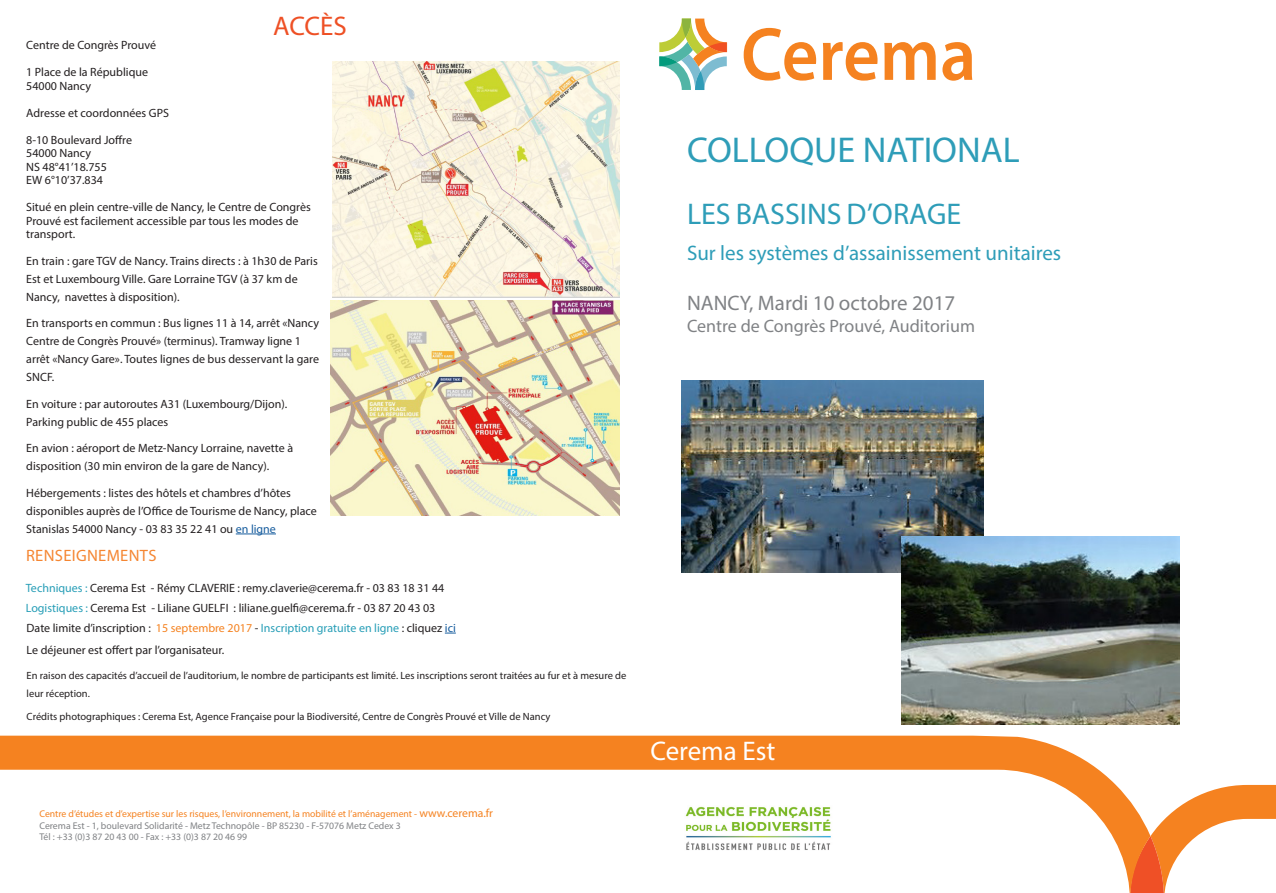
<style>
.page{position:relative;width:1276px;height:893px;background:#fff}
.page>*{position:absolute;margin:0;border:0;box-sizing:border-box;transform-origin:0 0}
.t1{font:36px "Myriad Pro";color:#2e9db8}
.t2{font:30px "Myriad Pro";color:#2e9db8}
.t3{font:27px "Myriad Pro";color:#fff}
.t4{font:27px "Myriad Pro";letter-spacing:-.005em;color:#ee5025}
.t5{font:21px "Myriad Pro";color:#2e9db8}
.t6{font:21px "Myriad Pro";color:#808285}
.t7{font:18px "Myriad Pro";color:#808285}
.Grand_titre{font:16.5px "Myriad Pro";letter-spacing:.02em;color:#f58632}
.t8{font:12px/18px "Myriad Pro";color:#231f20}
.t9{font:10.5px/18px "Myriad Pro";color:#231f20}
.t10{font:9.75px "Myriad Pro";color:#808285}
.t11{font:9.75px "Myriad Pro";color:#f58220}
.s1{color:#175d9e}
.s2{color:#279eb7}
.s3{color:#f58220}
.s4{font-size:11.7px}
</style>
<div class="page">
<svg style="left:1164px;top:785px;width:112px;height:108px"></svg>
<svg style="left:0;top:736px;width:1164px;height:157px"></svg>
<svg style="left:743px;top:28px;width:73px;height:53px"></svg>
<svg style="left:823px;top:42px;width:54px;height:39px"></svg>
<svg style="left:884px;top:42px;width:51px;height:38px"></svg>
<svg style="left:942px;top:42px;width:30px;height:39px"></svg>
<svg style="left:659px;top:19px;width:68px;height:71px"></svg>
<hr style="left:236px;top:534px;width:40px;height:1px;background:#175d9e">
<img style="left:332px;top:62px;width:287px;height:235px">
<img style="left:330px;top:301px;width:290px;height:215px">
<img style="left:682px;top:380px;width:301px;height:193px">
<img style="left:902px;top:536px;width:277px;height:189px">
<img style="left:671px;top:792px;width:166px;height:72px">
<p class="t4" style="left:273px;top:9px;width:75px">ACCÈS</p>
<p class="t8" style="left:26px;top:36px;width:131px">Centre de Congrès Prouvé</p>
<p class="t8" style="left:26px;top:63px;width:123px">1 Place de la République</p>
<p class="t8" style="left:26px;top:76px;width:66px">54000 Nancy</p>
<p class="t8" style="left:26px;top:103px;width:144px">Adresse et coordonnées GPS</p>
<p class="t8" style="left:26px;top:130px;width:107px">8-10 Boulevard Joffre</p>
<p class="t8" style="left:26px;top:144px;width:66px">54000 Nancy</p>
<p class="t8" style="left:26px;top:157px;width:82px">NS 48°41’18.755</p>
<p class="t8" style="left:26px;top:171px;width:78px">EW 6°10’37.834</p>
<p class="t8" style="left:26px;top:198px;width:286px">Situé en plein centre-ville de Nancy, le Centre de Congrès</p>
<p class="t8" style="left:26px;top:211px;width:274px">Prouvé est facilement accessible par tous les modes de</p>
<p class="t8" style="left:26px;top:225px;width:51px">transport.</p>
<p class="t8" style="left:26px;top:251px;width:293px">En train : gare TGV de Nancy. Trains directs : à 1h30 de Paris<br>Est et Luxembourg Ville. Gare Lorraine TGV (à 37 km de<br>Nancy, navettes à disposition).</p>
<p class="t8" style="left:26px;top:314px;width:294px">En transports en commun : Bus lignes 11 à 14, arrêt «Nancy Centre de Congrès Prouvé» (terminus). Tramway ligne 1 arrêt «Nancy Gare». Toutes lignes de bus desservant la gare SNCF.</p>
<p class="t8" style="left:26px;top:394px;width:262px">En voiture : par autoroutes A31 (Luxembourg/Dijon).<br>Parking public de 455 places</p>
<p class="t8" style="left:26px;top:439px;width:268px">En avion : aéroport de Metz-Nancy Lorraine, navette à disposition (30 min environ de la gare de Nancy).</p>
<p class="t8" style="left:26px;top:483px;width:292px">Hébergements : listes des hôtels et chambres d’hôtes disponibles auprès de l’Office de Tourisme de Nancy, place<br>Stanislas 54000 Nancy - 03 83 35 22 41 ou <span class="s1">en ligne</span></p>
<p class="Grand_titre" style="left:26px;top:545px;width:132px">RENSEIGNEMENTS</p>
<p class="t8" style="left:26px;top:578px;width:420px"><span class="s2">Techniques :</span> Cerema Est - Rémy CLAVERIE : remy.claverie@cerema.fr - 03 83 18 31 44</p>
<p class="t8" style="left:26px;top:598px;width:411px"><span class="s2">Logistiques :</span> Cerema Est - Liliane GUELFI : liliane.guelfi@cerema.fr - 03 87 20 43 03</p>
<p class="t8" style="left:27px;top:619px;width:431px">Date limite d’inscription : <span class="s3">15 septembre 2017</span> - <span class="s2">Inscription gratuite en ligne</span> : cliquez <span class="s1">ici</span></p>
<p class="t8" style="left:27px;top:641px;width:199px">Le déjeuner est offert par l’organisateur.</p>
<p class="t9" style="left:27px;top:667px;width:601px">En raison des capacités d’accueil de l’auditorium, le nombre de participants est limité. Les inscriptions seront traitées au fur et à mesure de leur réception.</p>
<p class="t9" style="left:27px;top:707px;width:525px">Crédits photographiques : Cerema Est, Agence Française pour la Biodiversité, Centre de Congrès Prouvé et Ville de Nancy</p>
<p class="t11" style="left:39px;top:808px;width:455px">Centre d’études et d’expertise sur les risques, l’environnement, la mobilité et l’aménagement - <span class="s4">www.cerema.fr</span></p>
<p class="t10" style="left:39px;top:819px;width:363px">Cerema Est - 1, boulevard Solidarité - Metz Technopôle - BP 85230 - F-57076 Metz Cedex 3</p>
<p class="t10" style="left:39px;top:831px;width:209px">Tél : +33 (0)3 87 20 43 00 - Fax : +33 (0)3 87 20 46 99</p>
<p class="t1" style="left:687px;top:128px;width:334px">COLLOQUE NATIONAL</p>
<p class="t2" style="left:687px;top:195px;width:276px">LES BASSINS D’ORAGE</p>
<p class="t5" style="left:687px;top:240px;width:376px">Sur les systèmes d’assainissement unitaires</p>
<p class="t6" style="left:687px;top:290px;width:270px">NANCY, Mardi 10 octobre 2017</p>
<p class="t7" style="left:687px;top:315px;width:289px">Centre de Congrès Prouvé, Auditorium</p>
<p class="t3" style="left:650px;top:735px;width:127px">Cerema Est</p>
</div>
